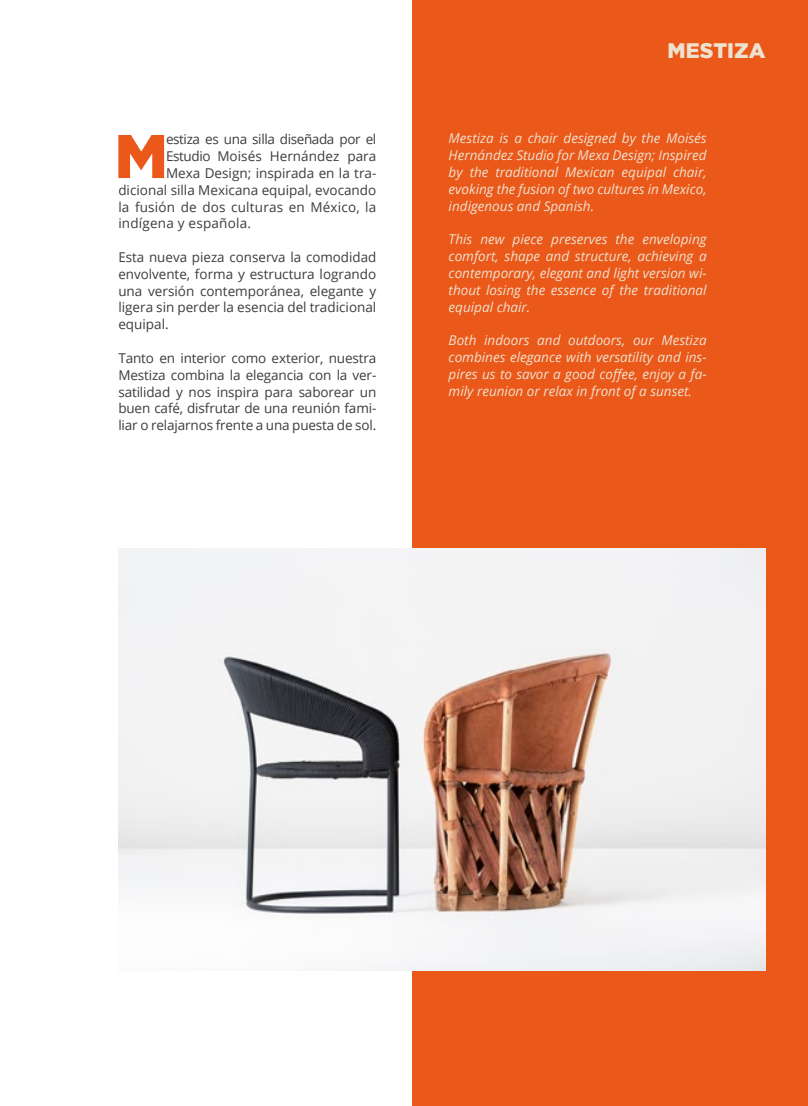
<style>
.page{position:relative;width:808px;height:1106px;background:#fff}
.page>*{position:absolute;margin:0;border:0;box-sizing:border-box;transform-origin:0 0}
.t1{font:900 61.5px "Gotham HTF";color:#ea581a}
.t2{font:900 21px "Gotham HTF";color:#eee2ce}
.t3{font:italic 13.5px/16.8px "Open Sans";color:#eee2ce;text-align:justify}
.t4{font:13.5px/16.8px "Open Sans";color:#3c3c3b;text-align:justify}
.t5{font:13.5px "Open Sans";letter-spacing:-.03em;color:#3c3c3b}
</style>
<div class="page">
<div style="left:412px;top:0;width:396px;height:1106px;background:#ea581a"></div>
<img style="left:118px;top:549px;width:647px;height:421px">
<h1 class="t1" style="left:115px;top:121px;width:55px">M</h1>
<p class="t5" style="left:166px;top:130px;width:212px">estiza es una silla diseñada por el</p>
<p class="t4" style="left:166px;top:148px;width:212px">Estudio Moisés Hernández para</p>
<p class="t4" style="left:166px;top:164px;width:212px">Mexa Design; inspirada en la tra-</p>
<p class="t4" style="left:118px;top:181px;width:259px">dicional silla Mexicana equipal, evocando</p>
<p class="t4" style="left:118px;top:198px;width:259px">la fusión de dos culturas en México, la</p>
<p class="t4" style="left:118px;top:215px;width:134px">indígena y española.</p>
<p class="t4" style="left:118px;top:248px;width:259px">Esta nueva pieza conserva la comodidad envolvente, forma y estructura logrando una versión contemporánea, elegante y ligera sin perder la esencia del tradicional equipal.</p>
<p class="t4" style="left:118px;top:349px;width:259px">Tanto en interior como exterior, nuestra Mestiza combina la elegancia con la ver&shy;satilidad y nos inspira para saborear un buen café, disfrutar de una reunión fami&shy;liar o relajarnos frente a una puesta de sol.</p>
<h2 class="t2" style="left:667px;top:38px;width:100px">MESTIZA</h2>
<p class="t3" style="left:449px;top:130px;width:259px">Mestiza is a chair designed by the Moisés Hernández Studio for Mexa Design; Inspired by the traditional Mexican equipal chair, evoking the fusion of two cultures in Mexico, indigenous and Spanish.</p>
<p class="t3" style="left:449px;top:231px;width:259px">This new piece preserves the enveloping comfort, shape and structure, achieving a contemporary, elegant and light version wi&shy;thout losing the essence of the traditional equipal chair.</p>
<p class="t3" style="left:449px;top:331px;width:259px">Both indoors and outdoors, our Mestiza combines elegance with versatility and ins&shy;pires us to savor a good coffee, enjoy a fa&shy;mily reunion or relax in front of a sunset.</p>
</div>
